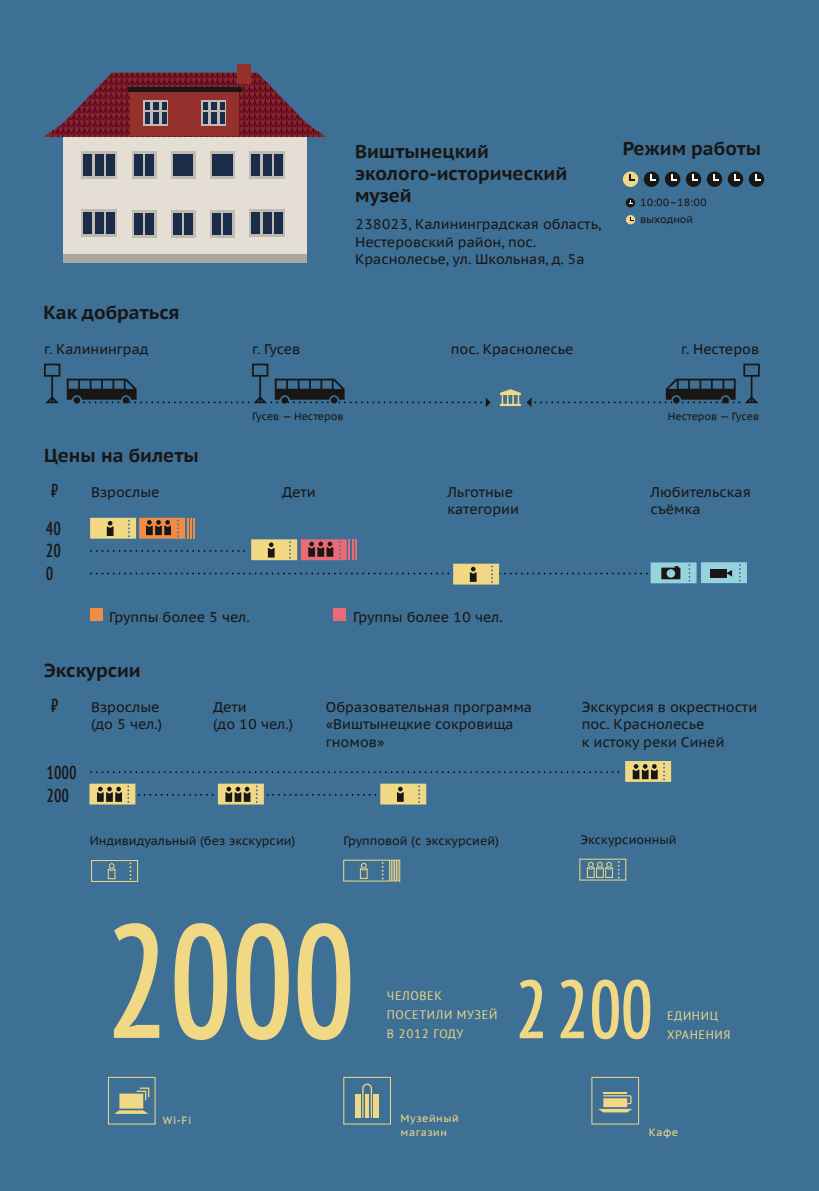
<style>
.page{position:relative;width:819px;height:1191px;background:#3e7095}
.page>*{position:absolute;margin:0;border:0;box-sizing:border-box;transform-origin:0 0}
.t1{font:600 condensed 161px "PT Sans Pro";color:#f1d884}
.t2{font:700 18.72px/22.2px "PT Sans Caption";color:#181716}
.t3{font:600 condensed 18.72px/22.8px "PT Sans Pro";color:#181716}
.t4{font:14px/17.5px "PT Sans Caption";color:#181716}
.t5{font:12.25px "PT Sans Caption";color:#181716}
.t6{font:12.25px/19.2px "PT Sans";letter-spacing:.05em;color:#f1d884}
.t7{font:10.5px/17.5px "PT Sans Caption";color:#181716}
.t8{font:10.5px/14px "PT Sans Caption";letter-spacing:.05em;color:#f1d884}
.s1{font-size:82.25px}
</style>
<div class="page">
<svg style="left:622px;top:171px;width:16px;height:16px"></svg>
<svg style="left:629px;top:174px;width:6px;height:6px"></svg>
<svg style="left:643px;top:171px;width:16px;height:16px"></svg>
<svg style="left:650px;top:174px;width:6px;height:6px"></svg>
<svg style="left:625px;top:198px;width:10px;height:9px"></svg>
<svg style="left:629px;top:200px;width:4px;height:4px"></svg>
<svg style="left:626px;top:215px;width:9px;height:9px"></svg>
<svg style="left:629px;top:217px;width:4px;height:3px"></svg>
<svg style="left:664px;top:171px;width:16px;height:16px"></svg>
<svg style="left:671px;top:174px;width:6px;height:6px"></svg>
<svg style="left:685px;top:171px;width:16px;height:16px"></svg>
<svg style="left:692px;top:174px;width:6px;height:6px"></svg>
<svg style="left:706px;top:171px;width:16px;height:16px"></svg>
<svg style="left:713px;top:174px;width:6px;height:6px"></svg>
<svg style="left:727px;top:171px;width:16px;height:16px"></svg>
<svg style="left:734px;top:174px;width:6px;height:6px"></svg>
<svg style="left:748px;top:171px;width:16px;height:16px"></svg>
<svg style="left:755px;top:174px;width:6px;height:6px"></svg>
<div style="left:91px;top:860px;width:47px;height:22px;border:1px solid #f1d884"></div>
<svg style="left:107px;top:863px;width:9px;height:16px"></svg>
<svg style="left:129px;top:862px;width:2px;height:18px"></svg>
<svg style="left:90px;top:771px;width:529px;height:2px"></svg>
<svg style="left:625px;top:761px;width:46px;height:21px"></svg>
<div style="left:90px;top:608px;width:13px;height:13px;background:#f18c46"></div>
<div style="left:333px;top:608px;width:13px;height:13px;background:#eb6a74"></div>
<div style="left:343px;top:859px;width:47px;height:22px;border:1px solid #f1d884"></div>
<svg style="left:359px;top:862px;width:9px;height:17px"></svg>
<svg style="left:381px;top:862px;width:2px;height:17px"></svg>
<div style="left:391px;top:859px;width:2px;height:22px;border:1px solid #f1d884"></div>
<div style="left:394px;top:859px;width:3px;height:22px;border:1px solid #f1d884"></div>
<div style="left:397px;top:859px;width:3px;height:22px;border:1px solid #f1d884"></div>
<div style="left:579px;top:858px;width:47px;height:22px;border:1px solid #f1d884"></div>
<svg style="left:586px;top:861px;width:33px;height:17px"></svg>
<svg style="left:89px;top:783px;width:337px;height:21px"></svg>
<svg style="left:90px;top:518px;width:656px;height:66px"></svg>
<div style="left:108px;top:1077px;width:47px;height:47px;border:1px solid #f1d884"></div>
<svg style="left:115px;top:1087px;width:34px;height:26px"></svg>
<div style="left:343px;top:1077px;width:48px;height:47px;border:1px solid #f1d884"></div>
<div style="left:355px;top:1094px;width:5px;height:23px;background:#f1d884"></div>
<div style="left:374px;top:1094px;width:5px;height:23px;background:#f1d884"></div>
<svg style="left:362px;top:1083px;width:10px;height:34px"></svg>
<div style="left:591px;top:1077px;width:48px;height:47px;border:1px solid #f1d884"></div>
<svg style="left:598px;top:1092px;width:34px;height:20px"></svg>
<div style="left:44px;top:363px;width:16px;height:14px;border:2px solid #181716"></div>
<hr style="left:51px;top:376px;width:2px;height:26px;background:#181716">
<svg style="left:45px;top:395px;width:14px;height:9px"></svg>
<div style="left:743px;top:363px;width:16px;height:14px;border:2px solid #181716"></div>
<hr style="left:750px;top:376px;width:2px;height:26px;background:#181716">
<svg style="left:500px;top:378px;width:258px;height:29px"></svg>
<div style="left:252px;top:363px;width:16px;height:14px;border:2px solid #181716"></div>
<hr style="left:259px;top:376px;width:2px;height:26px;background:#181716">
<svg style="left:67px;top:378px;width:423px;height:29px"></svg>
<div style="left:281px;top:397px;width:7px;height:6px;background:#181716;border-radius:50%"></div>
<svg style="left:43px;top:73px;width:283px;height:64px"></svg>
<div style="left:63px;top:137px;width:243px;height:122px;background:#e4ded5"></div>
<div style="left:63px;top:254px;width:243px;height:8px;background:#aaa7a0"></div>
<div style="left:130px;top:91px;width:109px;height:45px;background:#96302d"></div>
<hr style="left:128px;top:88px;width:113px;height:4px;background:#181716">
<div style="left:237px;top:64px;width:13px;height:20px;background:#96302d"></div>
<div style="left:81px;top:151px;width:36px;height:28px;background:#c0bab5"></div>
<div style="left:83px;top:154px;width:9px;height:22px;background:#1b2c49"></div>
<div style="left:95px;top:154px;width:9px;height:22px;background:#1b2c49"></div>
<div style="left:106px;top:154px;width:9px;height:22px;background:#1b2c49"></div>
<div style="left:132px;top:151px;width:24px;height:28px;background:#c0bab5"></div>
<div style="left:134px;top:154px;width:9px;height:22px;background:#1b2c49"></div>
<div style="left:145px;top:154px;width:9px;height:22px;background:#1b2c49"></div>
<div style="left:171px;top:151px;width:24px;height:28px;background:#c0bab5"></div>
<div style="left:173px;top:154px;width:9px;height:22px;background:#1b2c49"></div>
<div style="left:178px;top:154px;width:15px;height:22px;background:#1b2c49"></div>
<div style="left:210px;top:151px;width:25px;height:28px;background:#c0bab5"></div>
<div style="left:212px;top:154px;width:9px;height:22px;background:#1b2c49"></div>
<div style="left:216px;top:154px;width:16px;height:22px;background:#1b2c49"></div>
<div style="left:131px;top:210px;width:25px;height:27px;background:#c0bab5"></div>
<div style="left:134px;top:213px;width:9px;height:21px;background:#1b2c49"></div>
<div style="left:145px;top:213px;width:9px;height:21px;background:#1b2c49"></div>
<div style="left:171px;top:210px;width:24px;height:27px;background:#c0bab5"></div>
<div style="left:173px;top:213px;width:9px;height:21px;background:#1b2c49"></div>
<div style="left:184px;top:213px;width:9px;height:21px;background:#1b2c49"></div>
<div style="left:210px;top:210px;width:25px;height:27px;background:#c0bab5"></div>
<div style="left:212px;top:213px;width:9px;height:21px;background:#1b2c49"></div>
<div style="left:223px;top:213px;width:9px;height:21px;background:#1b2c49"></div>
<div style="left:81px;top:210px;width:36px;height:27px;background:#c0bab5"></div>
<div style="left:83px;top:213px;width:9px;height:21px;background:#1b2c49"></div>
<div style="left:95px;top:213px;width:9px;height:21px;background:#1b2c49"></div>
<div style="left:106px;top:213px;width:9px;height:21px;background:#1b2c49"></div>
<div style="left:249px;top:151px;width:36px;height:28px;background:#c0bab5"></div>
<div style="left:251px;top:154px;width:9px;height:22px;background:#1b2c49"></div>
<div style="left:263px;top:154px;width:8px;height:22px;background:#1b2c49"></div>
<div style="left:274px;top:154px;width:9px;height:22px;background:#1b2c49"></div>
<svg style="left:249px;top:210px;width:36px;height:27px"></svg>
<div style="left:251px;top:213px;width:9px;height:21px;background:#1b2c49"></div>
<div style="left:263px;top:213px;width:8px;height:21px;background:#1b2c49"></div>
<div style="left:274px;top:213px;width:9px;height:21px;background:#1b2c49"></div>
<svg style="left:143px;top:100px;width:25px;height:25px"></svg>
<div style="left:145px;top:102px;width:21px;height:22px;background:#1b2c49"></div>
<hr style="left:144px;top:110px;width:23px;height:2px;background:#c0bab5">
<hr style="left:150px;top:101px;width:2px;height:24px;background:#c0bab5">
<hr style="left:159px;top:101px;width:2px;height:24px;background:#c0bab5">
<svg style="left:201px;top:100px;width:25px;height:25px"></svg>
<div style="left:203px;top:102px;width:21px;height:22px;background:#1b2c49"></div>
<hr style="left:201px;top:110px;width:24px;height:2px;background:#c0bab5">
<hr style="left:208px;top:101px;width:2px;height:24px;background:#c0bab5">
<hr style="left:217px;top:101px;width:2px;height:24px;background:#c0bab5">
<h2 class="t2" style="left:43px;top:301px;width:138px">Как добраться</h2>
<p class="t4" style="left:44px;top:339px;width:106px">г. Калининград</p>
<h2 class="t2" style="left:44px;top:444px;width:156px">Цены на билеты</h2>
<h2 class="t2" style="left:355px;top:140px;width:214px">Виштынецкий эколого-исторический музей</h2>
<p class="t4" style="left:355px;top:215px;width:247px">238023, Калининградская область,<br>Нестеровский район, пос.<br>Краснолесье, ул. Школьная, д. 5а</p>
<h2 class="t2" style="left:622px;top:137px;width:140px">Режим работы</h2>
<p class="t7" style="left:640px;top:193px;width:68px">10:00–18:00 выходной</p>
<p class="t4" style="left:252px;top:339px;width:50px">г. Гусев</p>
<p class="t4" style="left:451px;top:339px;width:124px">пос. Краснолесье</p>
<p class="t4" style="left:681px;top:339px;width:79px">г. Нестеров</p>
<p class="t7" style="left:252px;top:407px;width:93px">Гусев — Нестеров</p>
<p class="t7" style="left:667px;top:407px;width:93px">Нестеров — Гусев</p>
<h2 class="t3" style="left:51px;top:478px;width:9px">⃊</h2>
<p class="t4" style="left:91px;top:483px;width:70px">Взрослые</p>
<p class="t4" style="left:447px;top:483px;width:73px">Льготные категории</p>
<p class="t4" style="left:282px;top:483px;width:35px">Дети</p>
<p class="t4" style="left:650px;top:483px;width:102px">Любительская съёмка</p>
<h2 class="t3" style="left:46px;top:516px;width:17px;text-align:justify">40<br>20<br>0</h2>
<p class="t4" style="left:109px;top:607px;width:142px">Группы более 5 чел.</p>
<p class="t4" style="left:353px;top:607px;width:151px">Группы более 10 чел.</p>
<h2 class="t2" style="left:44px;top:659px;width:98px">Экскурсии</h2>
<h2 class="t3" style="left:51px;top:693px;width:9px">⃊</h2>
<p class="t4" style="left:91px;top:697px;width:72px">Взрослые (до 5 чел.)</p>
<p class="t4" style="left:581px;top:697px;width:177px">Экскурсия в окрестности пос. Краснолесье<br>к истоку реки Синей</p>
<p class="t4" style="left:326px;top:697px;width:208px">Образовательная программа «Виштынецкие сокровища гномов»</p>
<p class="t4" style="left:213px;top:697px;width:81px">Дети<br>(до 10 чел.)</p>
<h2 class="t3" style="left:46px;top:761px;width:32px">1000<br>200</h2>
<p class="t5" style="left:90px;top:832px;width:207px">Индивидуальный (без экскурсии)</p>
<p class="t5" style="left:343px;top:832px;width:157px">Групповой (с экскурсией)</p>
<p class="t5" style="left:580px;top:831px;width:98px">Экскурсионный</p>
<h1 class="t1" style="left:104px;top:877px;width:550px">2 000 <span class="s1">2 200</span></h1>
<p class="t6" style="left:387px;top:985px;width:112px">ЧЕЛОВЕК<br>ПОСЕТИЛИ МУЗЕЙ<br>В 2012 ГОДУ</p>
<p class="t6" style="left:667px;top:1005px;width:53px">ЕДИНИЦ</p>
<p class="t6" style="left:667px;top:1024px;width:65px">ХРАНЕНИЯ</p>
<p class="t8" style="left:163px;top:1113px;width:30px">Wi-Fi</p>
<p class="t8" style="left:400px;top:1111px;width:59px">Музейный магазин</p>
<p class="t8" style="left:648px;top:1125px;width:31px">Кафе</p>
</div>
